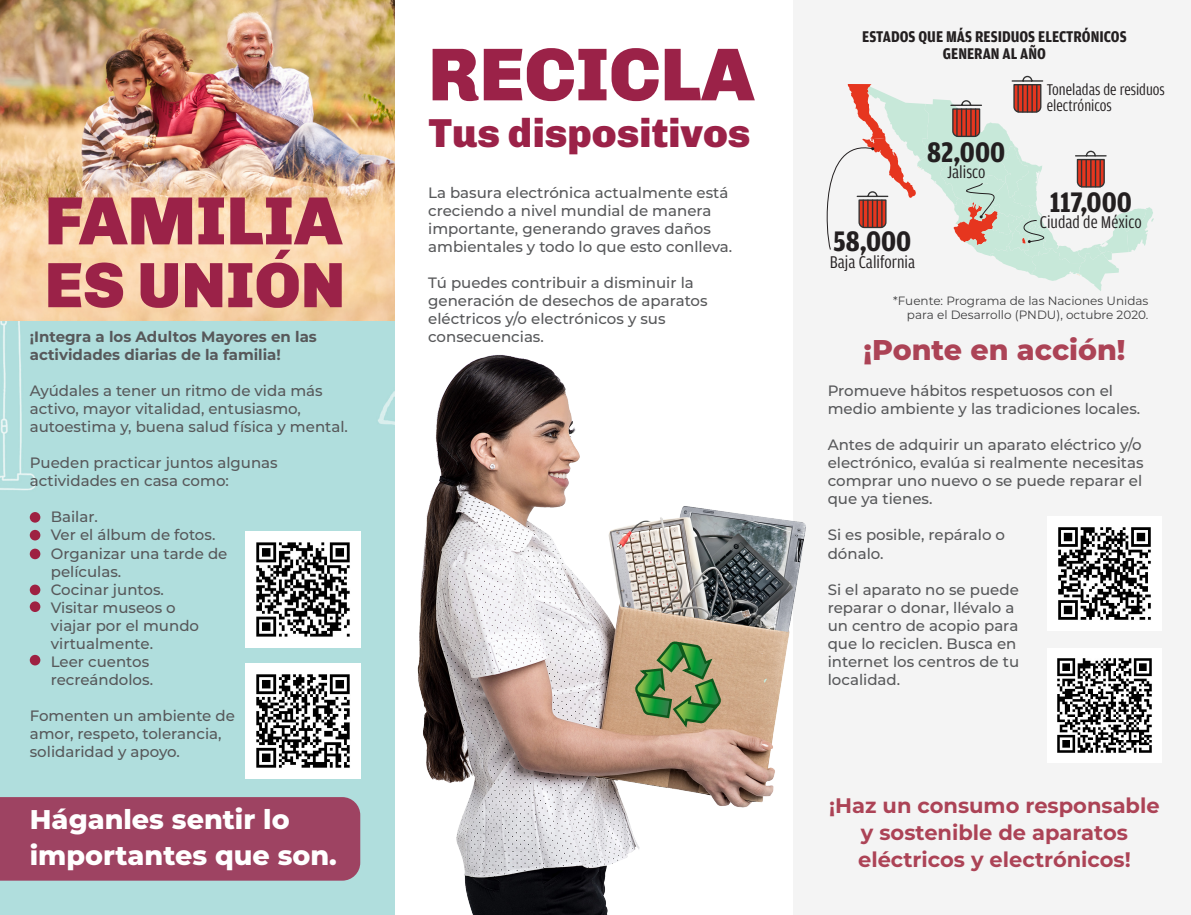
<style>
.page{position:relative;width:1191px;height:915px;background:#fff}
.page>*{position:absolute;margin:0;border:0;box-sizing:border-box;transform-origin:0 0}
.Cuerpo_de_Texto{font:900 75px "Chivo";color:#9b2248}
.Cuerpo_de_Texto-2{font:900 68.25px "Chivo";color:#9b2248}
.Cuerpo_de_Texto-3{font:900 64.2px "Chivo";color:#9b2248}
.Cuerpo_de_Texto-4{font:900 40.5px "Chivo";color:#9b2248}
.t1{font:700 30px "Amplitude Cond";color:#231f20}
.t2{font:800 28.5px "Montserrat";color:#ac4356}
.t3{font:800 27px/36px "Montserrat";color:#fff}
.t4{font:700 21px/27px "Montserrat";color:#ac4356;text-align:center}
.t5{font:18px "Amplitude Cond";color:#231f20}
.t6{font:700 16.5px "Amplitude Cond";color:#231f20}
.t7{font:16.5px/16.5px "Amplitude Cond";color:#231f20}
.t8{font:500 15px/18px "Montserrat";color:#57585a}
.t9{font:700 15px/18px "Montserrat";color:#57585a}
.Listas{font:12px/13.5px "Montserrat";color:#3e3e3f;text-align:right}
</style>
<div class="page">
<div style="left:793px;top:0;width:398px;height:914px;background:#f4f4f4"></div>
<div style="left:0;top:320px;width:394px;height:594px;background:#b0dedd"></div>
<img style="left:358px;top:354px;width:448px;height:560px">
<img style="left:0;top:0;width:394px;height:320px">
<div style="left:30px;top:512px;width:10px;height:10px;background:#9e2142;border-radius:50%"></div>
<div style="left:30px;top:529px;width:10px;height:11px;background:#9e2142;border-radius:50%"></div>
<div style="left:30px;top:548px;width:10px;height:11px;background:#9e2142;border-radius:50%"></div>
<div style="left:30px;top:584px;width:10px;height:11px;background:#9e2142;border-radius:50%"></div>
<div style="left:30px;top:601px;width:10px;height:10px;background:#9e2142;border-radius:50%"></div>
<div style="left:30px;top:654px;width:10px;height:11px;background:#9e2142;border-radius:50%"></div>
<img style="left:245px;top:531px;width:115px;height:116px">
<img style="left:245px;top:663px;width:115px;height:114px">
<img style="left:1047px;top:516px;width:114px;height:114px">
<svg style="left:633px;top:636px;width:90px;height:94px;background:#879963"></svg>
<svg style="left:764px;top:678px;width:3px;height:4px"></svg>
<svg style="left:826px;top:75px;width:328px;height:216px"></svg>
<div style="left:0;top:796px;width:360px;height:84px;background:#9e4362"></div>
<img style="left:1047px;top:648px;width:114px;height:114px">
<p class="Cuerpo_de_Texto-2" style="left:45px;top:166px;width:299px">FAMILIA</p>
<p class="Cuerpo_de_Texto-3" style="left:45px;top:233px;width:302px">ES UNIÓN</p>
<p class="t9" style="left:30px;top:327px;width:289px">¡Integra a los Adultos Mayores en las actividades diarias de la familia!</p>
<p class="t8" style="left:30px;top:381px;width:320px">Ayúdales a tener un ritmo de vida más activo, mayor vitalidad, entusiasmo, autoestima y, buena salud física y mental.</p>
<p class="t8" style="left:30px;top:453px;width:249px">Pueden practicar juntos algunas actividades en casa como:</p>
<p class="t8" style="left:51px;top:507px;width:49px">Bailar.</p>
<p class="t8" style="left:51px;top:525px;width:166px">Ver el álbum de fotos.</p>
<p class="t8" style="left:51px;top:543px;width:178px">Organizar una tarde de películas.</p>
<p class="t8" style="left:51px;top:579px;width:115px">Cocinar juntos.</p>
<p class="t8" style="left:51px;top:597px;width:150px">Visitar museos o viajar por el mundo virtualmente.</p>
<p class="t8" style="left:51px;top:651px;width:104px">Leer cuentos recreándolos.</p>
<p class="t8" style="left:30px;top:705px;width:207px">Fomenten un ambiente de amor, respeto, tolerancia, solidaridad y apoyo.</p>
<p class="t3" style="left:30px;top:799px;width:309px">Háganles sentir lo importantes que son.</p>
<p class="Cuerpo_de_Texto" style="left:428px;top:14px;width:328px">RECICLA</p>
<p class="Cuerpo_de_Texto-4" style="left:428px;top:100px;width:324px">Tus dispositivos</p>
<p class="t8" style="left:428px;top:183px;width:306px">La basura electrónica actualmente está creciendo a nivel mundial de manera importante, generando graves daños ambientales y todo lo que esto conlleva.</p>
<p class="t8" style="left:428px;top:273px;width:281px">Tú puedes contribuir a disminuir la generación de desechos de aparatos eléctricos y/o electrónicos y sus consecuencias.</p>
<p class="t6" style="left:862px;top:28px;width:266px">ESTADOS QUE MÁS RESIDUOS ELECTRÓNICOS</p>
<p class="t6" style="left:943px;top:44px;width:105px">GENERAN AL AÑO</p>
<p class="t7" style="left:1046px;top:81px;width:120px">Toneladas de residuos electrónicos</p>
<p class="t1" style="left:927px;top:136px;width:79px">82,000</p>
<p class="t5" style="left:947px;top:163px;width:40px">Jalisco</p>
<p class="t1" style="left:833px;top:225px;width:79px">58,000</p>
<p class="t5" style="left:829px;top:252px;width:87px">Baja California</p>
<p class="t1" style="left:1049px;top:185px;width:84px">117,000</p>
<p class="t5" style="left:1039px;top:212px;width:103px">Ciudad de México</p>
<p class="Listas" style="left:893px;top:294px;width:257px">*Fuente: Programa de las Naciones Unidas para el Desarrollo (PNDU), octubre 2020.</p>
<p class="t2" style="left:863px;top:329px;width:264px">¡Ponte en acción!</p>
<p class="t8" style="left:827px;top:381px;width:314px">Promueve hábitos respetuosos con el medio ambiente y las tradiciones locales.</p>
<p class="t8" style="left:827px;top:435px;width:317px">Antes de adquirir un aparato eléctrico y/o electrónico, evalúa si realmente necesitas comprar uno nuevo o se puede reparar el que ya tienes.</p>
<p class="t8" style="left:827px;top:525px;width:179px">Si es posible, repáralo o dónalo.</p>
<p class="t8" style="left:827px;top:579px;width:193px">Si el aparato no se puede reparar o donar, llévalo a un centro de acopio para que lo reciclen. Busca en internet los centros de tu localidad.</p>
<p class="t4" style="left:829px;top:790px;width:332px">¡Haz un consumo responsable y sostenible de aparatos eléctricos y electrónicos!</p>
</div>
